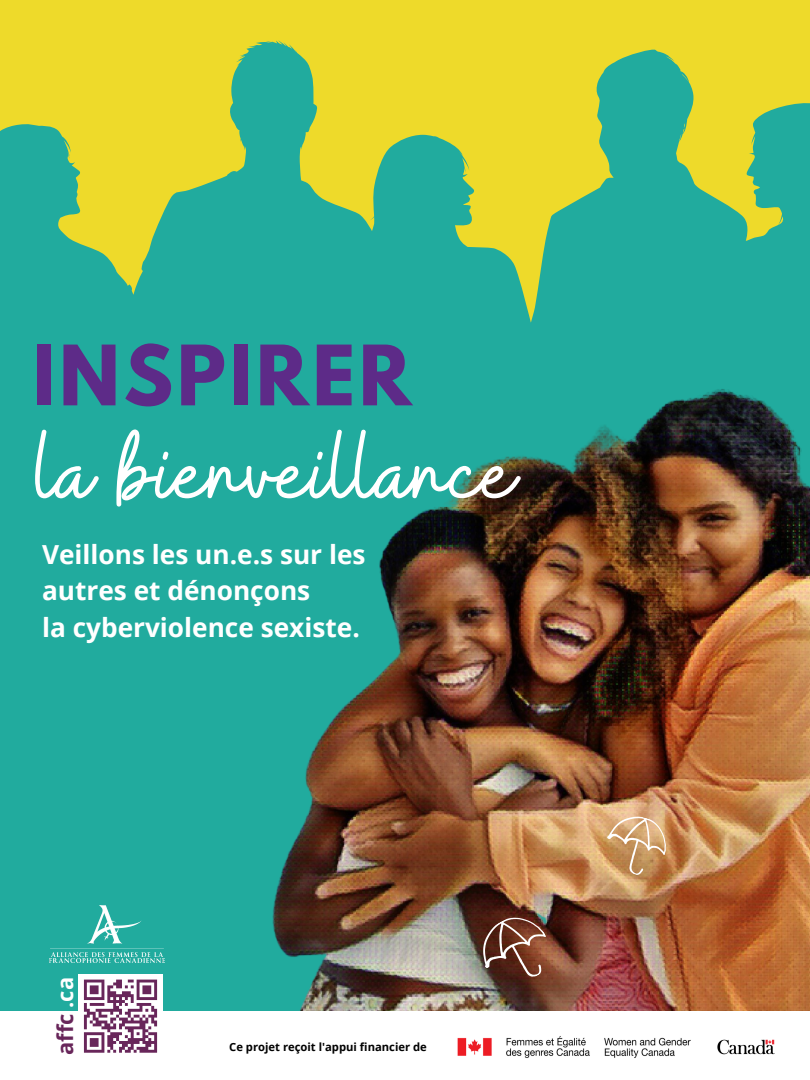
<style>
.page{position:relative;width:810px;height:1080px;background:#eeda2a}
.page>*{position:absolute;margin:0;border:0;box-sizing:border-box;transform-origin:0 0}
.t1{font:117.44px "Buffalo";color:#fff}
.t2{font:700 73.69px "League Spartan";letter-spacing:.05em;color:#5d2b88}
.t3{font:700 26.25px/36.6px "Open Sans";color:#fff}
.t4{font:700 21.88px "Open Sans";color:#68265a}
.t5{font:700 11.25px "Open Sans";color:#000}
.s1{color:#fff}
</style>
<div class="page">
<div style="left:0;top:482px;width:810px;height:554px;background:#21ab9e"></div>
<svg style="left:0;top:40px;width:810px;height:442px;fill:#21ab9e"></svg>
<img style="left:265px;top:380px;width:545px;height:631px">
<div style="left:0;top:1011px;width:810px;height:69px;background:#fff"></div>
<img style="left:717px;top:1039px;width:58px;height:16px">
<img style="left:457px;top:1036px;width:234px;height:22px">
<img style="left:49px;top:906px;width:115px;height:56px">
<div style="left:78px;top:974px;width:85px;height:85px;background:#fff"></div>
<svg style="left:84px;top:980px;width:73px;height:73px"></svg>
<hr style="left:140px;top:1050px;width:17px;height:3px;background:#68265a">
<img style="left:470px;top:906px;width:91px;height:90px">
<svg style="left:600px;top:809px;width:73px;height:72px;background:#d1a272"></svg>
<p class="t2" style="left:33px;top:339px;width:380px">INSPIRER</p>
<p class="t1" style="left:34px;top:397px;width:482px">la bienveillance</p>
<p class="t3" style="left:42px;top:535px;width:325px">Veillons les un.e.s sur les autres et dénonçons</p>
<p class="t3" style="left:42px;top:608px;width:319px">la cyberviolence sexiste.</p>
<p class="t4" style="left:50px;top:1055px;width:79px;rotate:-90deg">affc <span class="s1">.ca</span></p>
<p class="t5" style="left:229px;top:1039px;width:199px">Ce projet reçoit l'appui financier de</p>
</div>
